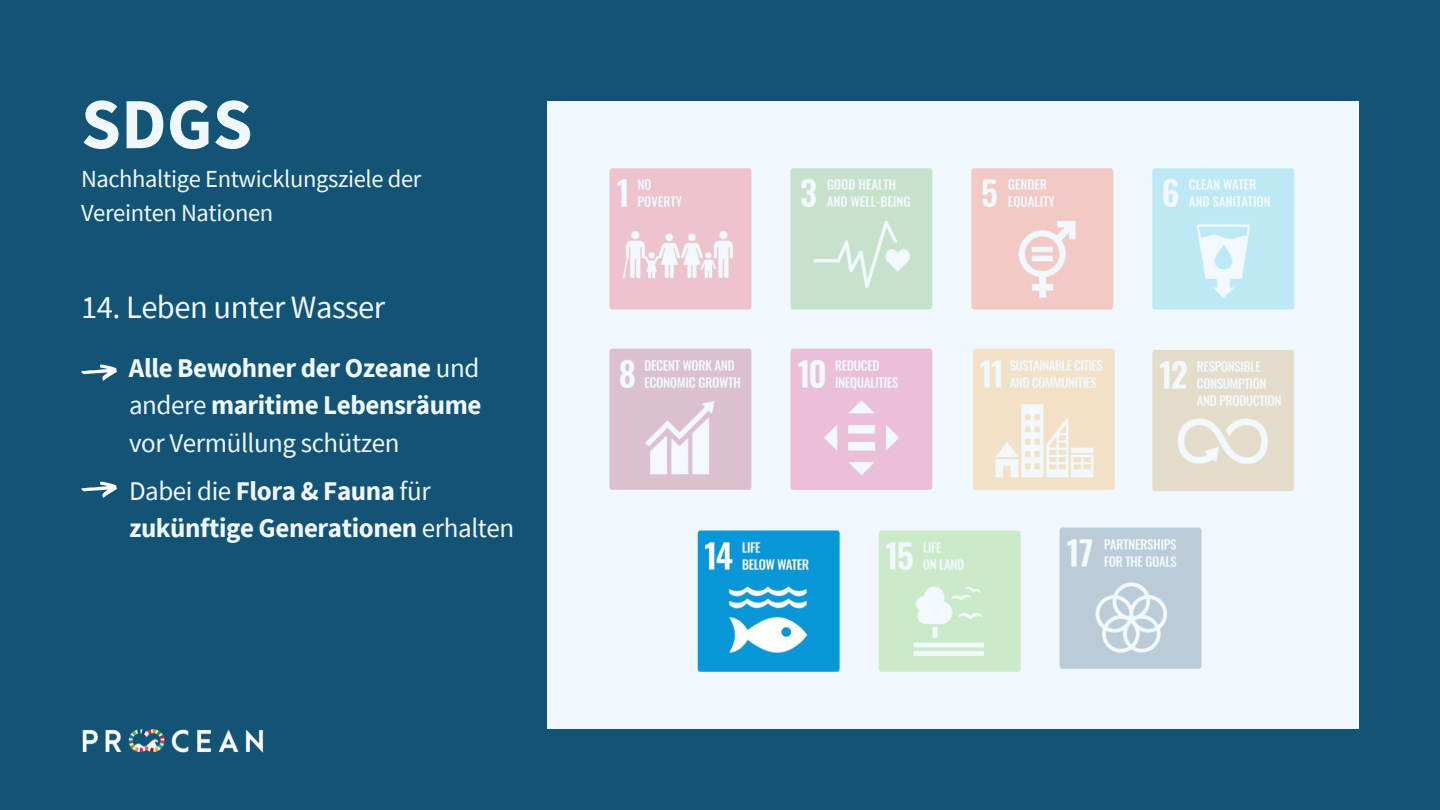
<style>
.page{position:relative;width:1440px;height:810px;background:#135476}
.page>*{position:absolute;margin:0;border:0;box-sizing:border-box;transform-origin:0 0}
.t1{font:700 72px "Source Sans Pro";color:#f0f8fd}
.t2{font:32.5px "Source Sans Pro";letter-spacing:-.015em;color:#f0f8fd}
.t3{font:700 27px/37.3px "Source Sans Pro";letter-spacing:-.015em;color:#f0f8fd;text-align:justify}
.t4{font:24.5px/33.8px "Source Sans Pro";letter-spacing:-.015em;color:#f0f8fd}
.s1{font-weight:400}
</style>
<div class="page">
<div style="left:548px;top:101px;width:811px;height:628px;background:#f0f8fd"></div>
<img style="left:609px;top:168px;width:142px;height:141px">
<img style="left:790px;top:168px;width:142px;height:141px">
<img style="left:790px;top:349px;width:142px;height:141px">
<img style="left:1152px;top:168px;width:142px;height:141px">
<img style="left:971px;top:168px;width:142px;height:141px">
<img style="left:879px;top:530px;width:142px;height:142px">
<img style="left:609px;top:349px;width:142px;height:141px">
<img style="left:698px;top:530px;width:142px;height:142px">
<img style="left:1152px;top:350px;width:142px;height:141px">
<img style="left:82px;top:729px;width:182px;height:23px">
<img style="left:1060px;top:527px;width:141px;height:142px">
<svg style="left:81px;top:364px;width:36px;height:17px"></svg>
<svg style="left:81px;top:482px;width:36px;height:16px"></svg>
<img style="left:973px;top:349px;width:142px;height:141px">
<h1 class="t1" style="left:81px;top:76px;width:173px">SDGS</h1>
<p class="t4" style="left:81px;top:162px;width:342px">Nachhaltige Entwicklungsziele der<br>Vereinten Nationen</p>
<p class="t2" style="left:81px;top:287px;width:306px">14. Leben unter Wasser</p>
<p class="t3" style="left:129px;top:349px;width:354px">Alle Bewohner der Ozeane <span class="s1">und andere</span> maritime Lebensräume <span class="s1">vor Vermüllung schützen</span></p>
<p class="t3" style="left:129px;top:472px;width:387px"><span class="s1">Dabei die</span> Flora &amp; Fauna <span class="s1">für </span>zukünftige Generationen <span class="s1">erhalten</span></p>
</div>
